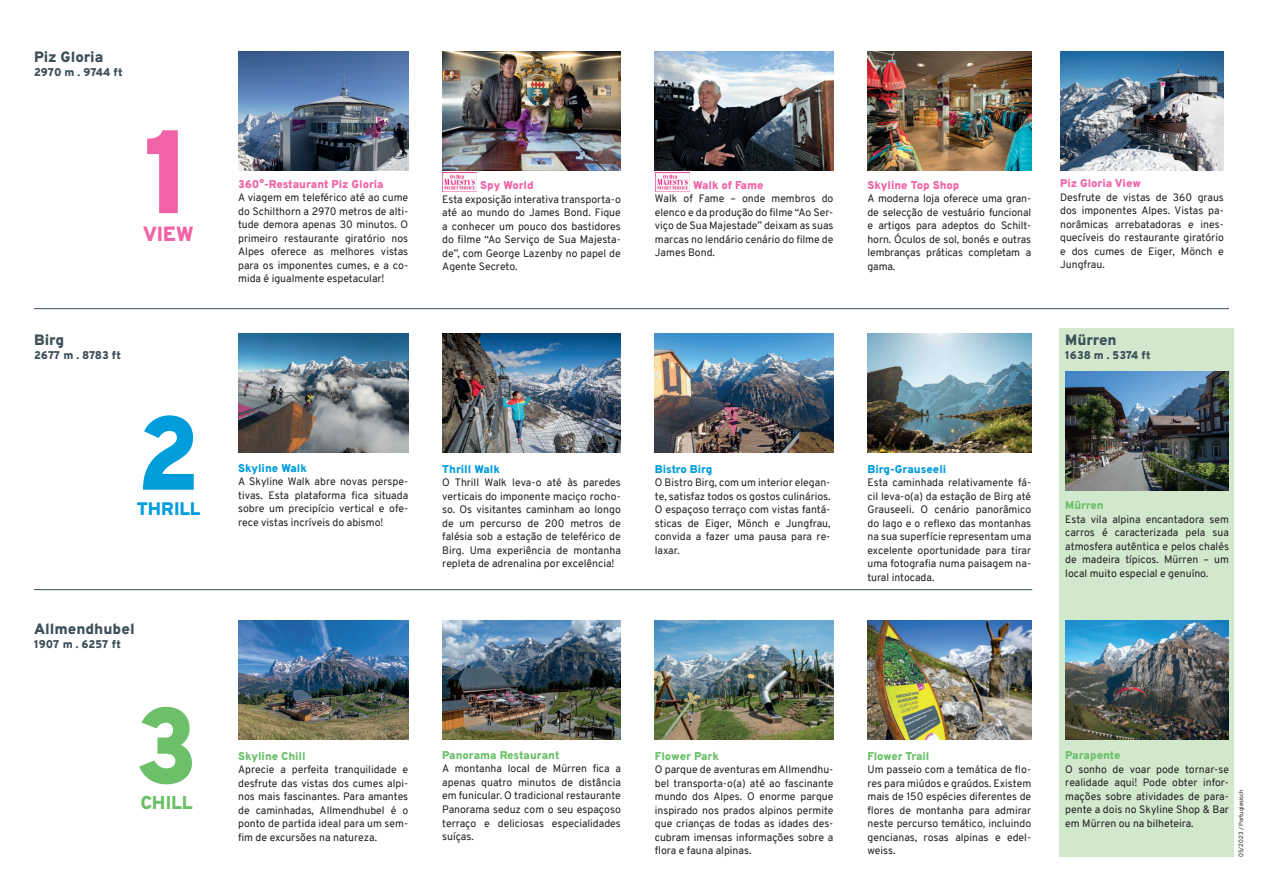
<style>
.page{position:relative;width:1263px;height:893px;background:#fff}
.page>*{position:absolute;margin:0;border:0;box-sizing:border-box;transform-origin:0 0}
.t1{font:900 118.35px "Overpass";color:#f063a6}
.t2{font:900 107.1px "Overpass";color:#6bc069}
.t3{font:900 104.4px "Overpass";color:#009ddc}
.t4{font:900 20.55px "Overpass";color:#f063a6}
.t5{font:900 18.6px "Overpass";color:#6bc069}
.t6{font:900 18.15px "Overpass";color:#009ddc}
.t7{font:900 15px "Overpass";color:#3d4f59}
.t8{font:900 11.25px "Overpass";color:#f063a6}
.t9{font:900 11.25px "Overpass";color:#6bc069}
.t10{font:900 11.25px "Overpass";color:#3d4f59}
.t11{font:900 11.25px "Overpass";color:#009ddc}
.t12{font:900 11.25px "Overpass";color:#019cdc}
.t13{font:900 11.25px "Overpass";letter-spacing:-.02em;color:#6bc069}
.t14{font:10.5px/13.5px "Overpass";color:#231f20;text-align:justify}
.t15{font:6px "Overpass";color:#231f20}
</style>
<div class="page">
<hr style="left:34px;top:308px;width:1195px;height:1px;background:#3d4f59">
<img style="left:442px;top:51px;width:179px;height:119px">
<img style="left:655px;top:621px;width:178px;height:119px">
<img style="left:442px;top:334px;width:179px;height:119px">
<img style="left:655px;top:51px;width:178px;height:119px">
<img style="left:1060px;top:51px;width:164px;height:119px">
<hr style="left:34px;top:589px;width:998px;height:1px;background:#3d4f59">
<img style="left:238px;top:334px;width:170px;height:119px">
<img style="left:867px;top:334px;width:164px;height:119px">
<img style="left:867px;top:621px;width:164px;height:119px">
<img style="left:655px;top:334px;width:178px;height:119px">
<div style="left:1059px;top:328px;width:175px;height:529px;background:#d1e8cd"></div>
<img style="left:1065px;top:621px;width:164px;height:119px">
<img style="left:1065px;top:371px;width:164px;height:119px">
<img style="left:238px;top:51px;width:170px;height:119px">
<img style="left:867px;top:51px;width:164px;height:119px">
<img style="left:442px;top:172px;width:35px;height:19px">
<img style="left:655px;top:172px;width:34px;height:19px">
<img style="left:238px;top:621px;width:170px;height:119px">
<img style="left:442px;top:621px;width:179px;height:119px">
<h3 class="t7" style="left:34px;top:45px;width:71px">Piz Gloria</h3>
<p class="t10" style="left:34px;top:63px;width:90px">2970 m . 9744 ft</p>
<h1 class="t1" style="left:143px;top:77px;width:51px">1</h1>
<h3 class="t4" style="left:143px;top:218px;width:52px">VIEW</h3>
<h3 class="t7" style="left:34px;top:328px;width:32px">Birg</h3>
<p class="t10" style="left:34px;top:346px;width:88px">2677 m . 8783 ft</p>
<h3 class="t3" style="left:137px;top:370px;width:65px">2</h3>
<h3 class="t6" style="left:137px;top:494px;width:65px">THRILL</h3>
<h3 class="t7" style="left:34px;top:617px;width:102px">Allmendhubel</h3>
<p class="t10" style="left:34px;top:635px;width:88px">1907 m . 6257 ft</p>
<h2 class="t2" style="left:134px;top:660px;width:66px">3</h2>
<h3 class="t5" style="left:140px;top:787px;width:54px">CHILL</h3>
<p class="t8" style="left:238px;top:175px;width:147px">360°-Restaurant Piz Gloria</p>
<p class="t14" style="left:238px;top:191px;width:172px">A viagem em teleférico até ao cume do Schilthorn a 2970 metros de alti&shy;tude demora apenas 30 minutos. O primeiro restaurante giratório nos Alpes oferece as melhores vistas para os imponentes cumes, e a co&shy;mida é igualmente espetacular!</p>
<p class="t8" style="left:480px;top:176px;width:55px">Spy World</p>
<p class="t14" style="left:442px;top:192px;width:180px">Esta exposição interativa transporta-o até ao mundo do James Bond. Fique a conhecer um pouco dos bastidores do filme “Ao Serviço de Sua Majesta&shy;de”, com George Lazenby no papel de Agente Secreto.</p>
<p class="t8" style="left:693px;top:176px;width:72px">Walk of Fame</p>
<p class="t14" style="left:655px;top:192px;width:180px">Walk of Fame – onde membros do elenco e da produção do filme “Ao Ser&shy;viço de Sua Majestade” deixam as suas marcas no lendário cenário do filme de James Bond.</p>
<p class="t8" style="left:867px;top:176px;width:93px">Skyline Top Shop</p>
<p class="t14" style="left:867px;top:192px;width:165px">A moderna loja oferece uma gran&shy;de selecção de vestuário funcional e artigos para adeptos do Schilt&shy;horn. Óculos de sol, bonés e outras lembranças práticas completam a gama.</p>
<p class="t8" style="left:1060px;top:174px;width:82px">Piz Gloria View</p>
<p class="t14" style="left:1060px;top:190px;width:165px">Desfrute de vistas de 360 graus dos imponentes Alpes. Vistas pa&shy;norâmicas arrebatadoras e ines&shy;quecíveis do restaurante giratório e dos cumes de Eiger, Mönch e Jungfrau.</p>
<h3 class="t7" style="left:1065px;top:328px;width:53px">Mürren</h3>
<p class="t10" style="left:1065px;top:346px;width:87px">1638 m . 5374 ft</p>
<p class="t11" style="left:238px;top:459px;width:70px">Skyline Walk</p>
<p class="t14" style="left:238px;top:475px;width:172px">A Skyline Walk abre novas perspe&shy;tivas. Esta plataforma fica situada sobre um precipício vertical e ofe&shy;rece vistas incríveis do abismo!</p>
<p class="t11" style="left:442px;top:460px;width:59px">Thrill Walk</p>
<p class="t14" style="left:442px;top:476px;width:180px">O Thrill Walk leva-o até às paredes verticais do imponente maciço rocho&shy;so. Os visitantes caminham ao longo de um percurso de 200 metros de falésia sob a estação de teleférico de Birg. Uma experiência de montanha repleta de adrenalina por excelência!</p>
<p class="t11" style="left:655px;top:460px;width:59px">Bistro Birg</p>
<p class="t14" style="left:655px;top:476px;width:177px">O Bistro Birg, com um interior elegan&shy;te, satisfaz todos os gostos culinários.<br>O espaçoso terraço com vistas fantá&shy;sticas de Eiger, Mönch e Jungfrau, convida a fazer uma pausa para re&shy;laxar.</p>
<p class="t12" style="left:867px;top:460px;width:80px">Birg-Grauseeli</p>
<p class="t14" style="left:867px;top:476px;width:165px">Esta caminhada relativamente fá&shy;cil leva-o(a) da estação de Birg até Grauseeli. O cenário panorâmico do lago e o reflexo das montanhas na sua superfície representam uma excelente oportunidade para tirar uma fotografia numa paisagem na&shy;tural intocada.</p>
<p class="t9" style="left:1065px;top:496px;width:40px">Mürren</p>
<p class="t14" style="left:1065px;top:512px;width:165px">Esta vila alpina encantadora sem carros é caracterizada pela sua atmosfera autêntica e pelos chalés de madeira típicos. Mürren – um local muito especial e genuíno.</p>
<p class="t9" style="left:238px;top:747px;width:69px">Skyline Chill</p>
<p class="t14" style="left:238px;top:763px;width:172px">Aprecie a perfeita tranquilidade e desfrute das vistas dos cumes alpi&shy;nos mais fascinantes. Para amantes de caminhadas, Allmendhubel é o ponto de partida ideal para um sem&shy;fim de excursões na natureza.</p>
<p class="t9" style="left:442px;top:746px;width:119px">Panorama Restaurant</p>
<p class="t14" style="left:442px;top:762px;width:180px">A montanha local de Mürren fica a apenas quatro minutos de distância em funicular. O tradicional restaurante Panorama seduz com o seu espaçoso terraço e deliciosas especialidades suíças.</p>
<p class="t9" style="left:655px;top:747px;width:66px">Flower Park</p>
<p class="t14" style="left:655px;top:763px;width:180px">O parque de aventuras em Allmendhu&shy;bel transporta-o(a) até ao fascinante mundo dos Alpes. O enorme parque inspirado nos prados alpinos permite que crianças de todas as idades des&shy;cubram imensas informações sobre a flora e fauna alpinas.</p>
<p class="t13" style="left:867px;top:747px;width:63px">Flower Trail</p>
<p class="t14" style="left:867px;top:763px;width:165px">Um passeio com a temática de flo&shy;res para miúdos e graúdos. Existem mais de 150 espécies diferentes de flores de montanha para admirar neste percurso temático, incluindo gencianas, rosas alpinas e edel&shy;weiss.</p>
<p class="t9" style="left:1065px;top:746px;width:57px">Parapente</p>
<p class="t14" style="left:1065px;top:762px;width:165px">O sonho de voar pode tornar-se realidade aqui! Pode obter infor&shy;mações sobre atividades de para&shy;pente a dois no Skyline Shop &amp; Bar em Mürren ou na bilheteira.</p>
<p class="t15" style="left:1237px;top:857px;width:69px;rotate:-90deg">05/2023 / Portugiesisch</p>
</div>
